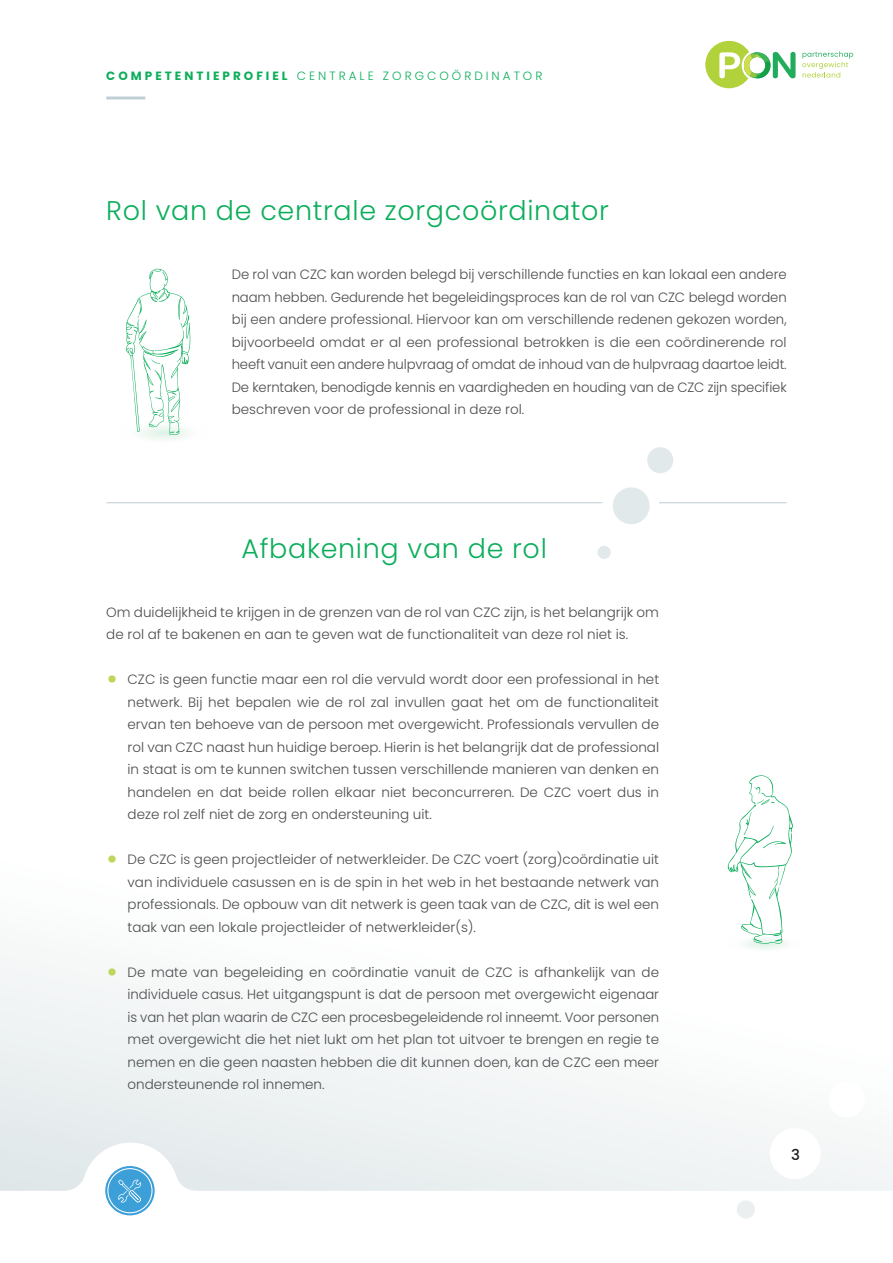
<style>
.page{position:relative;width:893px;height:1263px;background:#fff}
.page>*{position:absolute;margin:0;border:0;box-sizing:border-box;transform-origin:0 0}
.t1{font:300 27px "Poppins";letter-spacing:.025em;color:#0bae5b}
.t2{font:500 15px "Poppins";color:#231f20}
.t3{font:300 13.5px/22.5px "Poppins";color:#4b4c4d;text-align:justify}
.t4{font:300 12px "Poppins";letter-spacing:.25em;color:#0bae5b}
.s1{font-weight:700}
.s2{font-weight:700;font-size:24px;color:#bcd759}
</style>
<div class="page">
<svg style="left:802px;top:51px;width:51px;height:27px"></svg>
<svg style="left:705px;top:41px;width:90px;height:47px"></svg>
<svg style="left:0;top:961px;width:893px;height:230px;fill:#f3f5f6"></svg>
<svg style="left:736px;top:1079px;width:131px;height:140px"></svg>
<div style="left:108px;top:1169px;width:43px;height:43px;background:#3c9fd8;border-radius:50%"></div>
<div style="left:105px;top:1166px;width:50px;height:49px;border:2px solid #3c9fd8;border-radius:50%"></div>
<svg style="left:118px;top:1179px;width:24px;height:24px"></svg>
<div style="left:774px;top:1132px;width:43px;height:43px;background:#fff;border-radius:50%"></div>
<div style="left:774px;top:1132px;width:43px;height:43px;border:1px solid #fff;border-radius:50%"></div>
<hr style="left:106px;top:97px;width:39px;height:3px;background:#bfd0d4">
<hr style="left:659px;top:502px;width:128px;height:1px;background:#becdd2">
<hr style="left:106px;top:502px;width:496px;height:1px;background:#becdd2">
<svg style="left:597px;top:447px;width:78px;height:112px"></svg>
<svg style="left:125px;top:269px;width:73px;height:171px"></svg>
<svg style="left:727px;top:775px;width:66px;height:174px"></svg>
<p class="t4" style="left:106px;top:69px;width:438px"><span class="s1">COMPETENTIEPROFIEL</span> CENTRALE ZORGCOÖRDINATOR</p>
<h1 class="t1" style="left:106px;top:194px;width:504px">Rol van de centrale zorgcoördinator</h1>
<p class="t3" style="left:232px;top:263px;width:556px">De rol van CZC kan worden belegd bij verschillende functies en kan lokaal een andere naam hebben. Gedurende het begeleidingsproces kan de rol van CZC belegd worden bij een andere professional. Hiervoor kan om verschillende redenen gekozen worden, bijvoorbeeld omdat er al een professional betrokken is die een coördinerende rol heeft vanuit een andere hulpvraag of omdat de inhoud van de hulpvraag daartoe leidt.<br>De kerntaken, benodigde kennis en vaardigheden en houding van de CZC zijn specifiek beschreven voor de professional in deze rol.</p>
<h1 class="t1" style="left:242px;top:533px;width:307px">Afbakening van de rol</h1>
<p class="t3" style="left:106px;top:601px;width:554px">Om duidelijkheid te krijgen in de grenzen van de rol van CZC zijn, is het belangrijk om de rol af te bakenen en aan te geven wat de functionaliteit van deze rol niet is.</p>
<p class="t3" style="left:128px;top:668px;width:533px;text-indent:-21px"><span class="s2">•</span> CZC is geen functie maar een rol die vervuld wordt door een professional in het netwerk. Bij het bepalen wie de rol zal invullen gaat het om de functionaliteit ervan ten behoeve van de persoon met overgewicht. Professionals vervullen de rol van CZC naast hun huidige beroep. Hierin is het belangrijk dat de professional in staat is om te kunnen switchen tussen verschillende manieren van denken en handelen en dat beide rollen elkaar niet beconcurreren. De CZC voert dus in deze rol zelf niet de zorg en ondersteuning uit.</p>
<p class="t3" style="left:128px;top:848px;width:533px;text-indent:-21px"><span class="s2">•</span> De CZC is geen projectleider of netwerkleider. De CZC voert (zorg)coördinatie uit van individuele casussen en is de spin in het web in het bestaande netwerk van professionals. De opbouw van dit netwerk is geen taak van de CZC, dit is wel een taak van een lokale projectleider of netwerkleider(s).</p>
<p class="t3" style="left:128px;top:961px;width:533px;text-indent:-21px"><span class="s2">•</span> De mate van begeleiding en coördinatie vanuit de CZC is afhankelijk van de individuele casus. Het uitgangspunt is dat de persoon met overgewicht eigenaar is van het plan waarin de CZC een procesbegeleidende rol inneemt. Voor personen met overgewicht die het niet lukt om het plan tot uitvoer te brengen en regie te nemen en die geen naasten hebben die dit kunnen doen, kan de CZC een meer ondersteunende rol innemen.</p>
<p class="t2" style="left:791px;top:1148px;width:10px">3</p>
</div>
